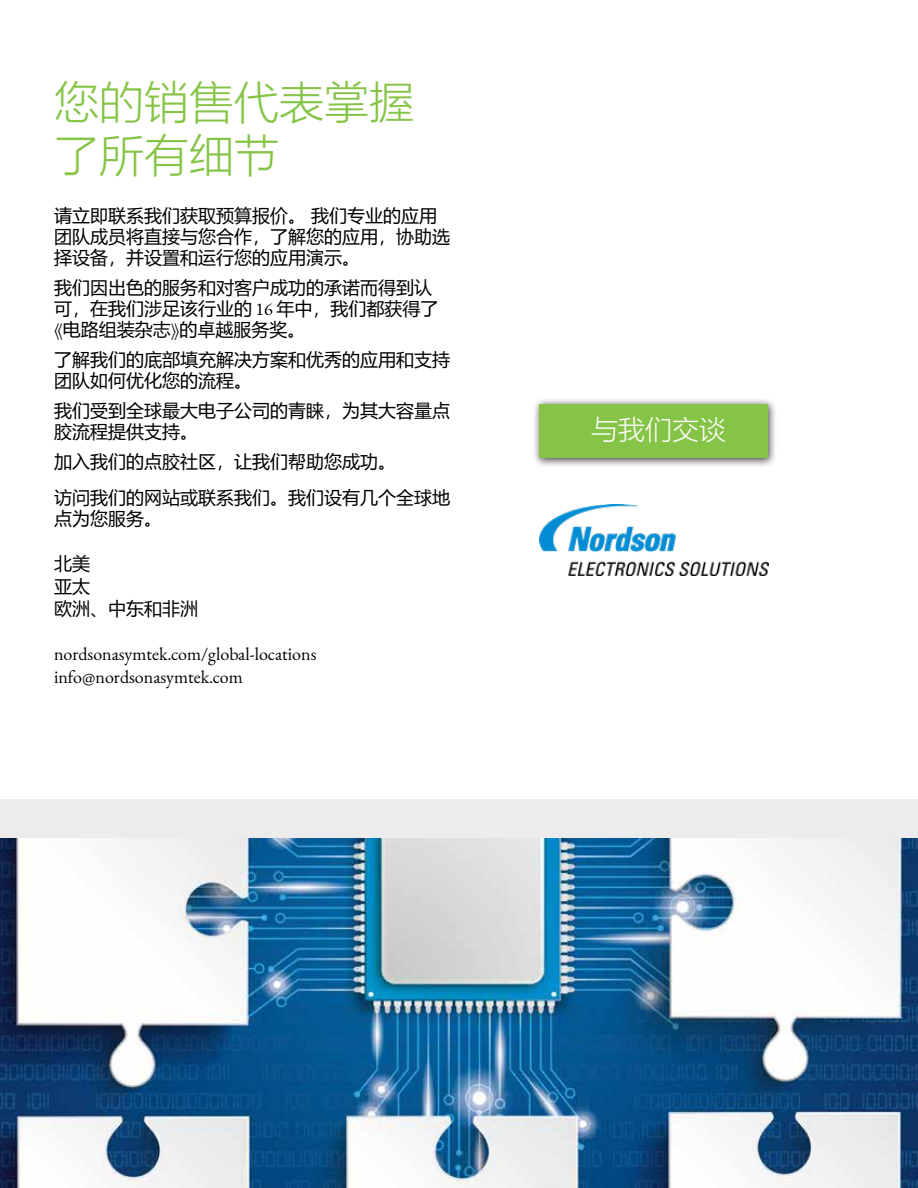
<style>
.page{position:relative;width:918px;height:1188px;background:#fff}
.page>*{position:absolute;margin:0;border:0;box-sizing:border-box;transform-origin:0 0}
.t1{font:300 45px/52.5px "Microsoft Ya Hei";color:#85c446}
.t2{font:300 27px "Microsoft Ya Hei";color:#fff}
.t3{font:18px/21px "Microsoft Ya Hei";color:#000}
.t4{font:18px/22.5px "EB Garamond";color:#000}
.s1{font-family:"EB Garamond"}
</style>
<div class="page">
<img style="left:0;top:838px;width:918px;height:350px">
<div style="left:0;top:800px;width:918px;height:38px;background:#ececec"></div>
<div style="left:532px;top:397px;width:245px;height:71px;background:#000;opacity:.75"></div>
<div style="left:540px;top:404px;width:228px;height:54px;background:#85c446"></div>
<img style="left:540px;top:504px;width:228px;height:71px">
<h1 class="t1" style="left:54px;top:75px;width:361px">您的销售代表掌握了所有细节</h1>
<p class="t3" style="left:54px;top:204px;width:397px">请立即联系我们获取预算报价。 我们专业的应用团队成员将直接与您合作，了解您的应用，协助选择设备，并设置和运行您的应用演示。</p>
<p class="t3" style="left:54px;top:276px;width:386px">我们因出色的服务和对客户成功的承诺而得到认可，在我们涉足该行业的 <span class="s1">16</span> 年中，我们都获得了<span class="s1">《</span>电路组装杂志<span class="s1">》</span>的卓越服务奖。</p>
<p class="t3" style="left:54px;top:348px;width:397px">了解我们的底部填充解决方案和优秀的应用和支持团队如何优化您的流程。</p>
<p class="t3" style="left:54px;top:399px;width:397px">我们受到全球最大电子公司的青睐，为其大容量点胶流程提供支持。</p>
<p class="t3" style="left:54px;top:450px;width:343px">加入我们的点胶社区，让我们帮助您成功。</p>
<p class="t3" style="left:54px;top:487px;width:397px">访问我们的网站或联系我们。我们设有几个全球地点为您服务。</p>
<p class="t3" style="left:54px;top:552px;width:145px;line-height:22.5px">北美<br>亚太<br>欧洲、中东和非洲</p>
<p class="t4" style="left:54px;top:643px;width:264px">nordsonasymtek.com/global-locations info@nordsonasymtek.com</p>
<h2 class="t2" style="left:591px;top:412px;width:136px">与我们交谈</h2>
</div>
